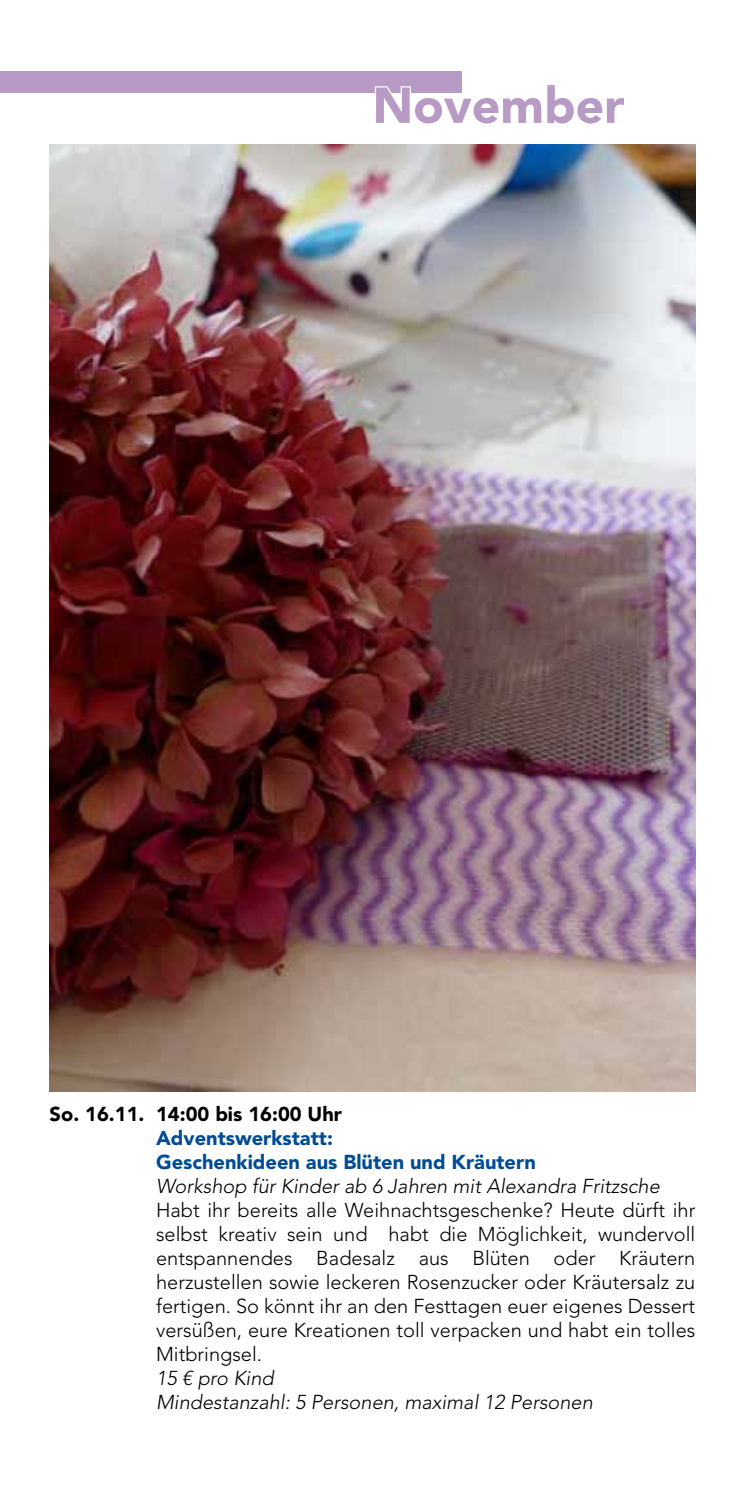
<style>
.page{position:relative;width:745px;height:1489px;background:#fff}
.page>*{position:absolute;margin:0;border:0;box-sizing:border-box;transform-origin:0 0}
.t1{font:900 50px "Avenir LT Std";color:#b79bc5}
.t2{font:300 20px/24px "Avenir LT Std";color:#000;text-align:justify}
.t3{font:italic 300 20px/24px "Avenir LT Std";color:#000}
.t4{font:900 20px/24px "Avenir LT Std";color:#004b95}
.t5{font:900 20px "Avenir LT Std";color:#000}
</style>
<div class="page">
<div style="left:0;top:71px;width:461px;height:21px;background:#b79bc5"></div>
<svg style="left:373px;top:83px;width:89px;height:10px"></svg>
<img style="left:50px;top:144px;width:644px;height:947px">
<h1 class="t1" style="left:372px;top:75px;width:253px">November</h1>
<p class="t5" style="left:50px;top:1102px;width:294px">So. 16.11. 14:00 bis 16:00 Uhr</p>
<p class="t4" style="left:156px;top:1126px;width:381px">Adventswerkstatt:<br>Geschenkideen aus Blüten und Kräutern</p>
<p class="t3" style="left:156px;top:1174px;width:505px">Workshop für Kinder ab 6 Jahren mit Alexandra Fritzsche</p>
<p class="t2" style="left:156px;top:1198px;width:540px">Habt ihr bereits alle Weihnachtsgeschenke? Heute dürft ihr selbst kreativ sein und habt die Möglichkeit, wundervoll entspannendes Badesalz aus Blüten oder Kräutern herzustellen sowie leckeren Rosenzucker oder Kräutersalz zu fertigen. So könnt ihr an den Festtagen euer eigenes Dessert versüßen, eure Kreationen toll verpacken und habt ein tolles Mitbringsel.</p>
<p class="t3" style="left:156px;top:1366px;width:438px">15 € pro Kind<br>Mindestanzahl: 5 Personen, maximal 12 Personen</p>
</div>
